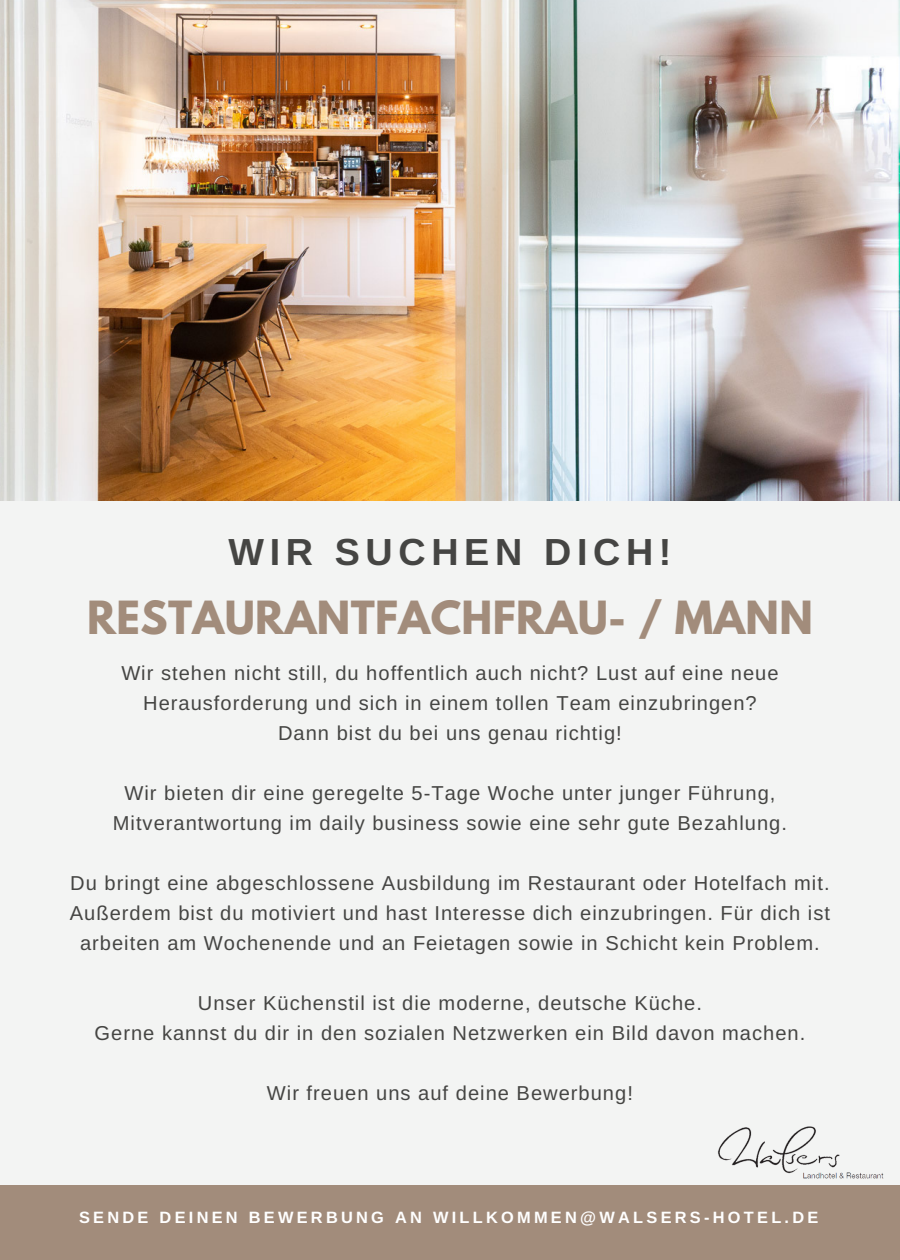
<style>
.page{position:relative;width:900px;height:1260px;background:#f3f4f3}
.page>*{position:absolute;margin:0;border:0;box-sizing:border-box;transform-origin:0 0}
.t1{font:700 40.5px "League Spartan";letter-spacing:.01em;color:#a28c7b}
.t2{font:700 37.75px "Arimo";letter-spacing:.15em;color:#454543}
.t3{font:20px/30px "Arimo";letter-spacing:.05em;color:#454543;text-align:center}
.t4{font:700 16.25px "Arimo";letter-spacing:.2em;color:#fff}
</style>
<div class="page">
<img style="left:0;top:0;width:899px;height:500px">
<div style="left:0;top:1185px;width:900px;height:75px;background:#a28c7b"></div>
<img style="left:718px;top:1126px;width:166px;height:53px">
<p class="t2" style="left:228px;top:531px;width:445px">WIR SUCHEN DICH!</p>
<p class="t1" style="left:87px;top:598px;width:727px">RESTAURANTFACHFRAU- / MANN</p>
<p class="t3" style="left:121px;top:658px;width:659px">Wir stehen nicht still, du hoffentlich auch nicht? Lust auf eine neue<br>Herausforderung und sich in einem tollen Team einzubringen?</p>
<p class="t3" style="left:278px;top:718px;width:345px">Dann bist du bei uns genau richtig!</p>
<p class="t3" style="left:113px;top:778px;width:676px">Wir bieten dir eine geregelte 5-Tage Woche unter junger Führung,<br>Mitverantwortung im daily business sowie eine sehr gute Bezahlung.</p>
<p class="t3" style="left:70px;top:868px;width:761px">Du bringt eine abgeschlossene Ausbildung im Restaurant oder Hotelfach mit.</p>
<p class="t3" style="left:70px;top:898px;width:762px">Außerdem bist du motiviert und hast Interesse dich einzubringen. Für dich ist arbeiten am Wochenende und an Feietagen sowie in Schicht kein Problem.</p>
<p class="t3" style="left:198px;top:988px;width:506px">Unser Küchenstil ist die moderne, deutsche Küche.</p>
<p class="t3" style="left:95px;top:1018px;width:712px">Gerne kannst du dir in den sozialen Netzwerken ein Bild davon machen.</p>
<p class="t3" style="left:267px;top:1078px;width:368px">Wir freuen uns auf deine Bewerbung!</p>
<p class="t4" style="left:79px;top:1209px;width:741px">SENDE DEINEN BEWERBUNG AN WILLKOMMEN@WALSERS-HOTEL.DE</p>
</div>
